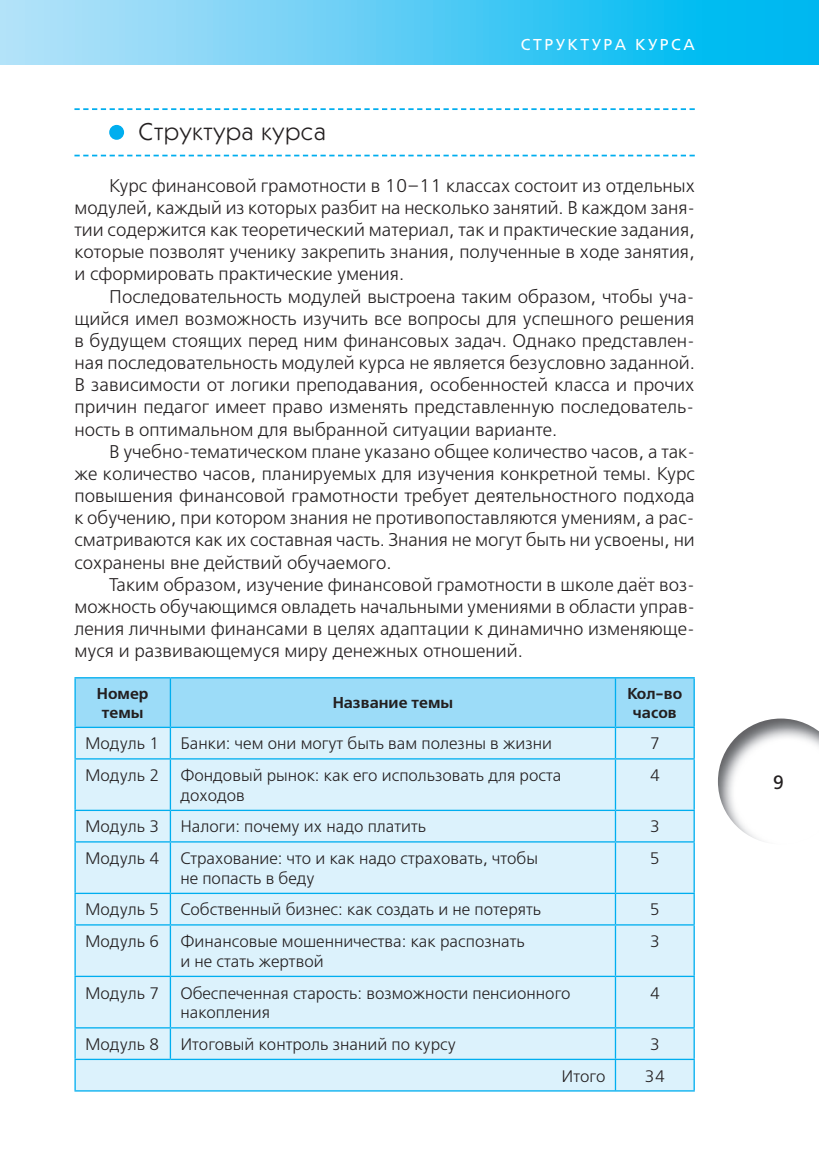
<style>
.page{position:relative;width:819px;height:1166px;background:#fff}
.page>*{position:absolute;margin:0;border:0;box-sizing:border-box;transform-origin:0 0}
.t1{font:24.5px "Kabel Book ITC";letter-spacing:.05em;color:#231f20}
.t2{font:19.25px "Free Set";color:#231f20}
.t3{font:300 18.38px/22.2px "Free Set";color:#231f20;text-align:justify}
.t4{font:300 16.62px/19.9px "Free Set";color:#231f20}
.t5{font:600 15.75px/18.9px "Free Set";color:#231f20;text-align:center}
.t6{font:15.75px "Free Set";letter-spacing:.16em;color:#fff}
</style>
<div class="page">
<div style="left:0;top:0;width:819px;height:64px;background:linear-gradient(to right,#bee3f9,#00b6f0)"></div>
<img style="left:718px;top:718px;width:101px;height:123px">
<svg style="left:74px;top:108px;width:620px;height:2px"></svg>
<svg style="left:74px;top:155px;width:620px;height:1px"></svg>
<div style="left:109px;top:125px;width:15px;height:15px;background:#00aeef;border-radius:50%"></div>
<div style="left:76px;top:678px;width:617px;height:49px;background:#9cdcf8"></div>
<div style="left:76px;top:728px;width:617px;height:362px;background:#dcf2fc"></div>
<hr style="left:170px;top:678px;width:1px;height:49px;background:#00aeef">
<hr style="left:614px;top:678px;width:2px;height:49px;background:#00aeef">
<hr style="left:74px;top:727px;width:96px;height:1px;background:#00aeef">
<hr style="left:74px;top:728px;width:2px;height:30px;background:#00aeef">
<hr style="left:170px;top:727px;width:445px;height:1px;background:#00aeef">
<hr style="left:170px;top:728px;width:1px;height:30px;background:#00aeef">
<hr style="left:615px;top:727px;width:79px;height:1px;background:#00aeef">
<hr style="left:614px;top:728px;width:2px;height:30px;background:#00aeef">
<hr style="left:693px;top:728px;width:1px;height:30px;background:#00aeef">
<hr style="left:74px;top:758px;width:96px;height:1px;background:#00aeef">
<hr style="left:74px;top:759px;width:2px;height:51px;background:#00aeef">
<hr style="left:170px;top:758px;width:445px;height:1px;background:#00aeef">
<hr style="left:170px;top:759px;width:1px;height:51px;background:#00aeef">
<hr style="left:615px;top:758px;width:79px;height:1px;background:#00aeef">
<hr style="left:614px;top:759px;width:2px;height:51px;background:#00aeef">
<hr style="left:693px;top:759px;width:1px;height:51px;background:#00aeef">
<hr style="left:74px;top:810px;width:96px;height:1px;background:#00aeef">
<hr style="left:74px;top:811px;width:2px;height:30px;background:#00aeef">
<hr style="left:170px;top:810px;width:445px;height:1px;background:#00aeef">
<hr style="left:170px;top:811px;width:1px;height:30px;background:#00aeef">
<hr style="left:615px;top:810px;width:79px;height:1px;background:#00aeef">
<hr style="left:614px;top:811px;width:2px;height:30px;background:#00aeef">
<hr style="left:693px;top:811px;width:1px;height:30px;background:#00aeef">
<hr style="left:74px;top:841px;width:96px;height:1px;background:#00aeef">
<hr style="left:74px;top:842px;width:2px;height:51px;background:#00aeef">
<hr style="left:170px;top:841px;width:445px;height:1px;background:#00aeef">
<hr style="left:170px;top:842px;width:1px;height:51px;background:#00aeef">
<hr style="left:615px;top:841px;width:79px;height:1px;background:#00aeef">
<hr style="left:614px;top:842px;width:2px;height:51px;background:#00aeef">
<hr style="left:693px;top:842px;width:1px;height:51px;background:#00aeef">
<hr style="left:74px;top:893px;width:96px;height:1px;background:#00aeef">
<hr style="left:74px;top:894px;width:2px;height:30px;background:#00aeef">
<hr style="left:170px;top:893px;width:445px;height:1px;background:#00aeef">
<hr style="left:170px;top:894px;width:1px;height:30px;background:#00aeef">
<hr style="left:615px;top:893px;width:79px;height:1px;background:#00aeef">
<hr style="left:614px;top:894px;width:2px;height:30px;background:#00aeef">
<hr style="left:693px;top:894px;width:1px;height:30px;background:#00aeef">
<hr style="left:74px;top:924px;width:96px;height:1px;background:#00aeef">
<hr style="left:74px;top:925px;width:2px;height:51px;background:#00aeef">
<hr style="left:170px;top:924px;width:445px;height:1px;background:#00aeef">
<hr style="left:170px;top:925px;width:1px;height:51px;background:#00aeef">
<hr style="left:615px;top:924px;width:79px;height:1px;background:#00aeef">
<hr style="left:614px;top:925px;width:2px;height:51px;background:#00aeef">
<hr style="left:693px;top:925px;width:1px;height:51px;background:#00aeef">
<hr style="left:74px;top:976px;width:96px;height:1px;background:#00aeef">
<hr style="left:74px;top:977px;width:2px;height:50px;background:#00aeef">
<hr style="left:170px;top:976px;width:445px;height:1px;background:#00aeef">
<hr style="left:170px;top:977px;width:1px;height:50px;background:#00aeef">
<hr style="left:615px;top:976px;width:79px;height:1px;background:#00aeef">
<hr style="left:614px;top:977px;width:2px;height:50px;background:#00aeef">
<hr style="left:693px;top:977px;width:1px;height:50px;background:#00aeef">
<hr style="left:74px;top:1027px;width:96px;height:1px;background:#00aeef">
<hr style="left:74px;top:1028px;width:2px;height:31px;background:#00aeef">
<hr style="left:170px;top:1027px;width:445px;height:1px;background:#00aeef">
<hr style="left:170px;top:1028px;width:1px;height:31px;background:#00aeef">
<hr style="left:615px;top:1027px;width:79px;height:1px;background:#00aeef">
<hr style="left:614px;top:1028px;width:2px;height:31px;background:#00aeef">
<hr style="left:693px;top:1028px;width:1px;height:31px;background:#00aeef">
<hr style="left:74px;top:1059px;width:96px;height:1px;background:#00aeef">
<hr style="left:74px;top:1060px;width:2px;height:30px;background:#00aeef">
<hr style="left:170px;top:1059px;width:524px;height:1px;background:#00aeef">
<hr style="left:614px;top:1060px;width:2px;height:30px;background:#00aeef">
<hr style="left:693px;top:1060px;width:1px;height:30px;background:#00aeef">
<hr style="left:74px;top:1090px;width:620px;height:1px;background:#00aeef">
<hr style="left:74px;top:677px;width:96px;height:1px;background:#00aeef">
<hr style="left:74px;top:678px;width:2px;height:49px;background:#00aeef">
<hr style="left:170px;top:677px;width:524px;height:1px;background:#00aeef">
<hr style="left:693px;top:678px;width:1px;height:49px;background:#00aeef">
<p class="t6" style="left:521px;top:38px;width:175px">СТРУКТУРА КУРСА</p>
<h1 class="t1" style="left:139px;top:122px;width:188px">Структура курса</h1>
<p class="t3" style="left:74px;top:176px;width:622px;text-indent:35px">Курс финансовой грамотности в 10–11 классах состоит из отдельных модулей, каждый из которых разбит на несколько занятий. В каждом заня&shy;тии содержится как теоретический материал, так и практические задания, которые позволят ученику закрепить знания, полученные в ходе занятия, и сформировать практические умения.</p>
<p class="t3" style="left:74px;top:286px;width:622px;text-indent:35px">Последовательность модулей выстроена таким образом, чтобы уча&shy;щийся имел возможность изучить все вопросы для успешного решения в будущем стоящих перед ним финансовых задач. Однако представлен&shy;ная последовательность модулей курса не является безусловно заданной.<br>В зависимости от логики преподавания, особенностей класса и прочих причин педагог имеет право изменять представленную последователь&shy;ность в оптимальном для выбранной ситуации варианте.</p>
<p class="t3" style="left:74px;top:442px;width:622px;text-indent:35px">В учебно-тематическом плане указано общее количество часов, а так&shy;же количество часов, планируемых для изучения конкретной темы. Курс повышения финансовой грамотности требует деятельностного подхода к обучению, при котором знания не противопоставляются умениям, а рас&shy;сматриваются как их составная часть. Знания не могут быть ни усвоены, ни сохранены вне действий обучаемого.</p>
<p class="t3" style="left:74px;top:575px;width:622px;text-indent:35px">Таким образом, изучение финансовой грамотности в школе даёт воз&shy;можность обучающимся овладеть начальными умениями в области управ&shy;ления личными финансами в целях адаптации к динамично изменяюще&shy;муся и развивающемуся миру денежных отношений.</p>
<p class="t5" style="left:97px;top:685px;width:53px">Номер темы</p>
<p class="t5" style="left:332px;top:695px;width:122px">Название темы</p>
<p class="t5" style="left:627px;top:685px;width:56px">Кол-во часов</p>
<p class="t4" style="left:85px;top:735px;width:76px">Модуль 1</p>
<p class="t4" style="left:180px;top:735px;width:373px">Банки: чем они могут быть вам полезны в жизни</p>
<p class="t4" style="left:649px;top:735px;width:12px">7</p>
<p class="t4" style="left:85px;top:766px;width:76px">Модуль 2</p>
<p class="t4" style="left:180px;top:766px;width:382px">Фондовый рынок: как его использовать для роста доходов</p>
<p class="t4" style="left:649px;top:766px;width:12px">4</p>
<p class="t4" style="left:85px;top:818px;width:76px">Модуль 3</p>
<p class="t4" style="left:180px;top:818px;width:247px">Налоги: почему их надо платить</p>
<p class="t4" style="left:649px;top:818px;width:12px">3</p>
<p class="t4" style="left:85px;top:849px;width:76px">Модуль 4</p>
<p class="t4" style="left:180px;top:849px;width:359px">Страхование: что и как надо страховать, чтобы не попасть в беду</p>
<p class="t4" style="left:649px;top:849px;width:12px">5</p>
<p class="t4" style="left:85px;top:901px;width:76px">Модуль 5</p>
<p class="t4" style="left:180px;top:901px;width:362px">Собственный бизнес: как создать и не потерять</p>
<p class="t4" style="left:649px;top:901px;width:12px">5</p>
<p class="t4" style="left:85px;top:932px;width:76px">Модуль 6</p>
<p class="t4" style="left:180px;top:932px;width:346px">Финансовые мошенничества: как распознать и не стать жертвой</p>
<p class="t4" style="left:649px;top:932px;width:12px">3</p>
<p class="t4" style="left:85px;top:984px;width:76px">Модуль 7</p>
<p class="t4" style="left:180px;top:984px;width:392px">Обеспеченная старость: возможности пенсионного накопления</p>
<p class="t4" style="left:649px;top:984px;width:12px">4</p>
<p class="t4" style="left:85px;top:1035px;width:76px">Модуль 8</p>
<p class="t4" style="left:180px;top:1035px;width:277px">Итоговый контроль знаний по курсу</p>
<p class="t4" style="left:649px;top:1035px;width:12px">3</p>
<p class="t4" style="left:561px;top:1067px;width:45px">Итого</p>
<p class="t4" style="left:644px;top:1067px;width:22px">34</p>
<p class="t2" style="left:773px;top:774px;width:12px">9</p>
</div>
